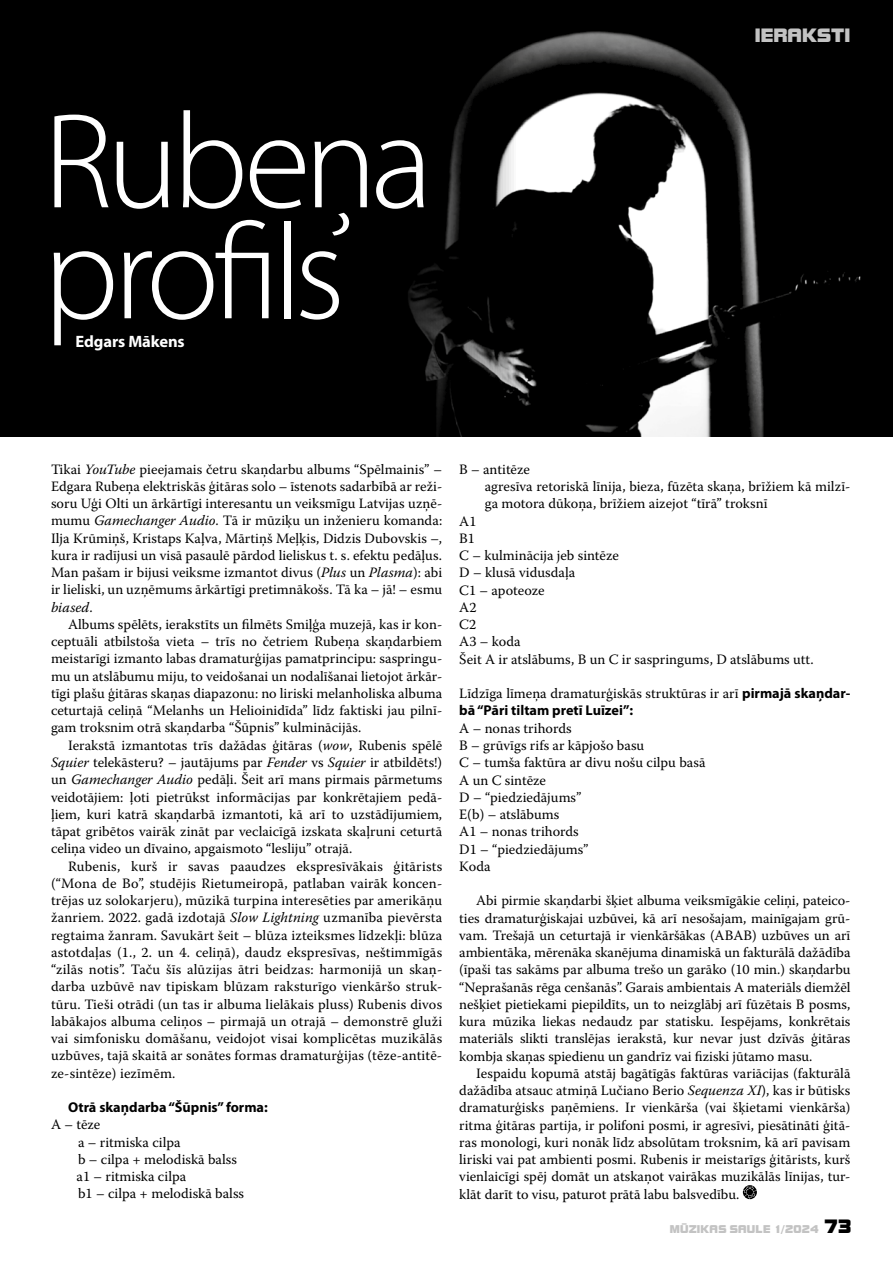
<style>
.page{position:relative;width:893px;height:1263px;background:#fff}
.page>*{position:absolute;margin:0;border:0;box-sizing:border-box;transform-origin:0 0}
.t1{font:300 136.5px/111px "Myriad Pro";letter-spacing:-.045em;color:#fff}
.t2{font:18px "Bolt Bold LAT";color:#c3c3c3}
.t3{font:700 16.5px "Myriad Pro";letter-spacing:-.01em;color:#fff}
.t4{font:14.25px/17.2px "Warnock Pro";color:#000;text-align:justify}
.t5{font:700 14.25px "Myriad Pro";color:#000}
.t6{font:10.5px "Bolt Bold LAT";letter-spacing:.02em;color:#c3c3c3}
.s1{font-style:italic}
.s2{font-family:"Myriad Pro";font-weight:700}
.s3{font-size:18px;color:#000}
</style>
<div class="page">
<div style="left:0;top:0;width:651px;height:437px;background:#000"></div>
<img style="left:408px;top:0;width:485px;height:437px">
<svg style="left:743px;top:1185px;width:14px;height:14px"></svg>
<h1 class="t1" style="left:43px;top:109px;width:391px">Rubeņa profils</h1>
<p class="t3" style="left:76px;top:332px;width:111px">Edgars Mākens</p>
<p class="t2" style="left:755px;top:26px;width:97px">IERAKSTI</p>
<p class="t4" style="left:51px;top:460px;width:393px">Tikai <span class="s1">YouTube</span> pieejamais četru skaņdarbu albums “Spēlmainis” – Edgara Rubeņa elektriskās ģitāras solo – īstenots sadarbībā ar reži&shy;soru Uģi Olti un ārkārtīgi interesantu un veiksmīgu Latvijas uzņē&shy;mumu <span class="s1">Gamechanger Audio</span>. Tā ir mūziķu un inženieru komanda:<br>Ilja Krūmiņš, Kristaps Kaļva, Mārtiņš Meļķis, Didzis Dubovskis –, kura ir radījusi un visā pasaulē pārdod lieliskus t. s. efektu pedāļus.<br>Man pašam ir bijusi veiksme izmantot divus (<span class="s1">Plus</span> un <span class="s1">Plasma</span>): abi ir lieliski, un uzņēmums ārkārtīgi pretimnākošs. Tā ka – jā! – esmu <span class="s1">biased</span>.</p>
<p class="t4" style="left:51px;top:615px;width:393px;text-indent:17px">Albums spēlēts, ierakstīts un filmēts Smiļģa muzejā, kas ir kon&shy;ceptuāli atbilstoša vieta – trīs no četriem Rubeņa skaņdarbiem meistarīgi izmanto labas dramaturģijas pamatprincipu: saspringu&shy;mu un atslābumu miju, to veidošanai un nodalīšanai lietojot ārkār&shy;tīgi plašu ģitāras skaņas diapazonu: no liriski melanholiska albuma ceturtajā celiņā “Melanhs un Helioinidīda” līdz faktiski jau pilnī&shy;gam troksnim otrā skaņdarba “Šūpnis” kulminācijās.</p>
<p class="t4" style="left:51px;top:736px;width:393px;text-indent:17px">Ierakstā izmantotas trīs dažādas ģitāras (<span class="s1">wow</span>, Rubenis spēlē <span class="s1">Squier</span> telekāsteru? – jautājums par <span class="s1">Fender</span> vs <span class="s1">Squier</span> ir atbildēts!) un <span class="s1">Gamechanger Audio</span> pedāļi. Šeit arī mans pirmais pārmetums veidotājiem: ļoti pietrūkst informācijas par konkrētajiem pedā&shy;ļiem, kuri katrā skaņdarbā izmantoti, kā arī to uzstādījumiem, tāpat gribētos vairāk zināt par veclaicīgā izskata skaļruni ceturtā celiņa video un dīvaino, apgaismoto “lesliju” otrajā.</p>
<p class="t4" style="left:51px;top:857px;width:393px;text-indent:17px">Rubenis, kurš ir savas paaudzes ekspresīvākais ģitārists (“Mona de Bo”, studējis Rietumeiropā, patlaban vairāk koncen&shy;trējas uz solokarjeru), mūzikā turpina interesēties par amerikāņu žanriem. 2022. gadā izdotajā <span class="s1">Slow Lightning</span> uzmanība pievērsta regtaima žanram. Savukārt šeit – blūza izteiksmes līdzekļi: blūza astotdaļas (1., 2. un 4. celiņā), daudz ekspresīvas, neštimmīgās “zilās notis”. Taču šīs alūzijas ātri beidzas: harmonijā un skaņ&shy;darba uzbūvē nav tipiskam blūzam raksturīgo vienkāršo struk&shy;tūru. Tieši otrādi (un tas ir albuma lielākais pluss) Rubenis divos labākajos albuma celiņos – pirmajā un otrajā – demonstrē gluži vai simfonisku domāšanu, veidojot visai komplicētas muzikālās uzbūves, tajā skaitā ar sonātes formas dramaturģijas (tēze-antitē&shy;ze-sintēze) iezīmēm.</p>
<p class="t5" style="left:68px;top:1099px;width:201px">Otrā skaņdarba “Šūpnis” forma:</p>
<p class="t4" style="left:77px;top:1116px;width:169px;text-align:left;text-indent:-26px">A – tēze<br>a – ritmiska cilpa<br>b – cilpa + melodiskā balss a1 – ritmiska cilpa<br>b1 – cilpa + melodiskā balss</p>
<p class="t4" style="left:459px;top:460px;width:72px">B – antitēze</p>
<p class="t4" style="left:485px;top:478px;width:367px">agresīva retoriskā līnija, bieza, fūzēta skaņa, brīžiem kā milzī-</p>
<p class="t4" style="left:485px;top:495px;width:284px">ga motora dūkoņa, brīžiem aizejot “tīrā” troksnī</p>
<p class="t4" style="left:459px;top:512px;width:19px">A1</p>
<p class="t4" style="left:459px;top:529px;width:17px">B1</p>
<p class="t4" style="left:459px;top:547px;width:161px">C – kulminācija jeb sintēze</p>
<p class="t4" style="left:459px;top:564px;width:118px">D – klusā vidusdaļa</p>
<p class="t4" style="left:459px;top:581px;width:87px">C1 – apoteoze</p>
<p class="t4" style="left:459px;top:598px;width:19px">A2</p>
<p class="t4" style="left:459px;top:616px;width:18px">C2</p>
<p class="t4" style="left:459px;top:633px;width:63px">A3 – koda</p>
<p class="t4" style="left:459px;top:650px;width:356px">Šeit A ir atslābums, B un C ir saspringums, D atslābums utt.</p>
<p class="t4" style="left:459px;top:685px;width:393px">Līdzīga līmeņa dramaturģiskās struktūras ir arī <span class="s2">pirmajā skaņdar-</span></p>
<p class="t5" style="left:459px;top:703px;width:175px">bā “Pāri tiltam pretī Luīzei”:</p>
<p class="t4" style="left:459px;top:719px;width:248px;text-align:left">A – nonas trihords<br>B – grūvīgs rifs ar kāpjošo basu<br>C – tumša faktūra ar divu nošu cilpu basā<br>A un C sintēze<br>D – “piedziedājums”<br>E(b) – atslābums<br>A1 – nonas trihords<br>D1 – “piedziedājums”<br>Koda</p>
<p class="t4" style="left:459px;top:892px;width:393px;text-indent:17px">Abi pirmie skaņdarbi šķiet albuma veiksmīgākie celiņi, pateico&shy;ties dramaturģiskajai uzbūvei, kā arī nesošajam, mainīgajam grū&shy;vam. Trešajā un ceturtajā ir vienkāršākas (ABAB) uzbūves un arī ambientāka, mērenāka skanējuma dinamiskā un fakturālā dažādība (īpaši tas sakāms par albuma trešo un garāko (10 min.) skaņdarbu “Neprašanās rēga cenšanās”. Garais ambientais A materiāls diemžēl nešķiet pietiekami piepildīts, un to neizglābj arī fūzētais B posms, kura mūzika liekas nedaudz par statisku. Iespējams, konkrētais materiāls slikti translējas ierakstā, kur nevar just dzīvās ģitāras kombja skaņas spiedienu un gandrīz vai fiziski jūtamo masu.</p>
<p class="t4" style="left:459px;top:1064px;width:393px;text-indent:17px">Iespaidu kopumā atstāj bagātīgās faktūras variācijas (fakturālā dažādība atsauc atmiņā Lučiano Berio <span class="s1">Sequenza XI</span>), kas ir būtisks dramaturģisks paņēmiens. Ir vienkārša (vai šķietami vienkārša) ritma ģitāras partija, ir polifoni posmi, ir agresīvi, piesātināti ģitā&shy;ras monologi, kuri nonāk līdz absolūtam troksnim, kā arī pavisam liriski vai pat ambienti posmi. Rubenis ir meistarīgs ģitārists, kurš vienlaicīgi spēj domāt un atskaņot vairākas muzikālās līnijas, tur&shy;klāt darīt to visu, paturot prātā labu balsvedību.</p>
<p class="t6" style="left:670px;top:1224px;width:183px">MŪZIKAS SAULE 1/2024 <span class="s3">73</span></p>
</div>
